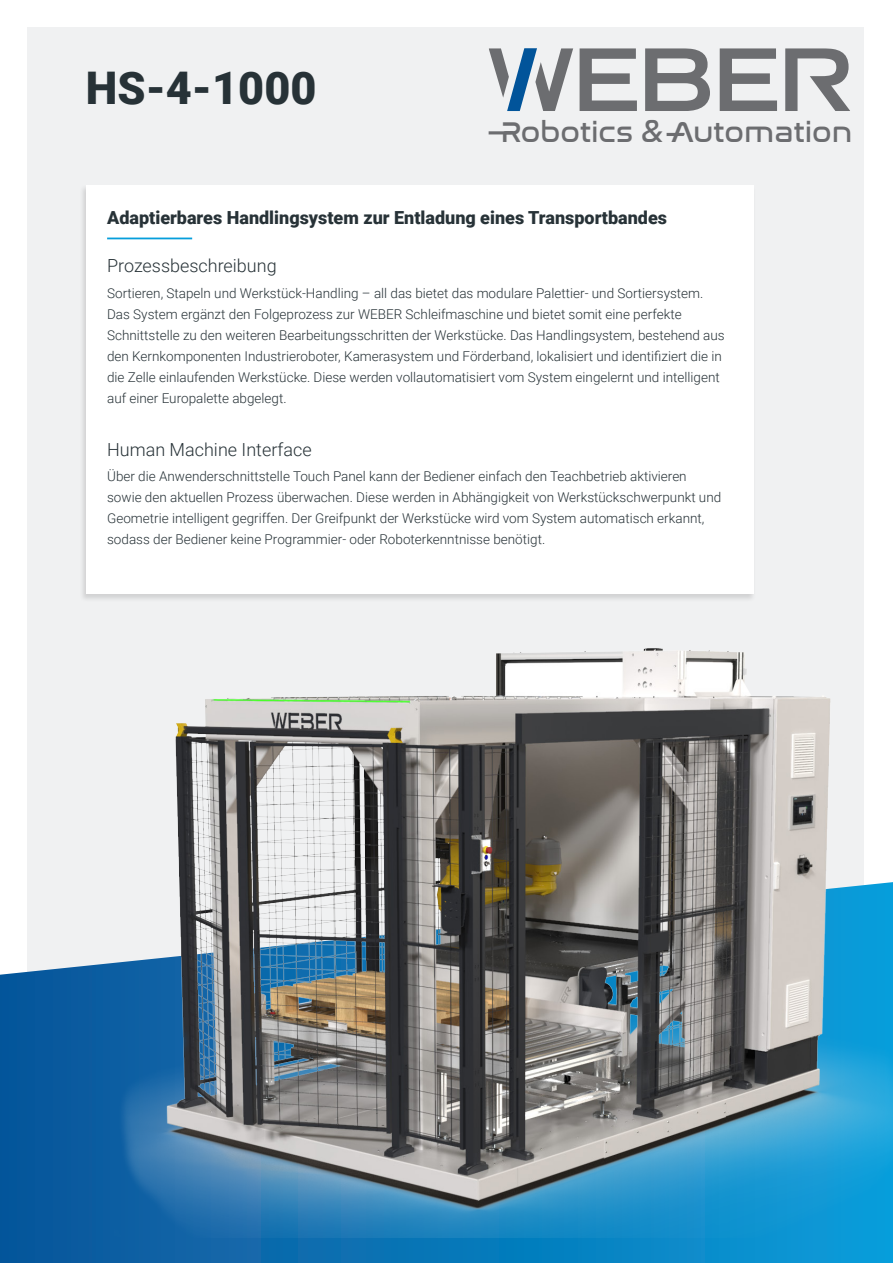
<style>
.page{position:relative;width:893px;height:1263px;background:#fff}
.page>*{position:absolute;margin:0;border:0;box-sizing:border-box;transform-origin:0 0}
.t1{font:900 45px "Roboto";color:#273237}
.t2{font:29.1px "Nasalization Rg";color:#6c6d70}
.t3{font:900 18px "Roboto";color:#273237}
.Strich{font:300 18px "Roboto";color:#273237}
.t4{font:300 13.5px/21px "Roboto";color:#273237}
</style>
<div class="page">
<div style="left:27px;top:28px;width:836px;height:1196px;background:#f0f1f2"></div>
<svg style="left:0;top:962px;width:893px;height:301px"></svg>
<img style="left:115px;top:559px;width:778px;height:678px">
<div style="left:79px;top:184px;width:677px;height:418px;background:#231f20;opacity:.15"></div>
<div style="left:86px;top:185px;width:668px;height:409px;background:#fff"></div>
<hr style="left:107px;top:238px;width:85px;height:1px;background:#069edb">
<svg style="left:489px;top:131px;width:24px;height:3px"></svg>
<svg style="left:489px;top:48px;width:361px;height:63px"></svg>
<svg style="left:667px;top:133px;width:17px;height:3px"></svg>
<h1 class="t1" style="left:86px;top:56px;width:232px">HS-4-1000</h1>
<p class="t2" style="left:501px;top:106px;width:353px">Robotics &amp; Automation</p>
<h4 class="t3" style="left:107px;top:205px;width:561px">Adaptierbares Handlingsystem zur Entladung eines Transportbandes</h4>
<p class="Strich" style="left:107px;top:253px;width:171px">Prozessbeschreibung</p>
<h5 class="t4" style="left:107px;top:282px;width:619px">Sortieren, Stapeln und Werkstück-Handling – all das bietet das modulare Palettier- und Sortiersystem.<br>Das System ergänzt den Folgeprozess zur WEBER Schleifmaschine und bietet somit eine perfekte Schnittstelle zu den weiteren Bearbeitungsschritten der Werkstücke. Das Handlingsystem, bestehend aus den Kernkomponenten Industrieroboter, Kamerasystem und Förderband, lokalisiert und identifiziert die in die Zelle einlaufenden Werkstücke. Diese werden vollautomatisiert vom System eingelernt und intelligent auf einer Europalette abgelegt.</h5>
<h5 class="Strich" style="left:107px;top:437px;width:206px">Human Machine Interface</h5>
<h5 class="t4" style="left:107px;top:466px;width:616px">Über die Anwenderschnittstelle Touch Panel kann der Bediener einfach den Teachbetrieb aktivieren sowie den aktuellen Prozess überwachen. Diese werden in Abhängigkeit von Werkstückschwerpunkt und Geometrie intelligent gegriffen. Der Greifpunkt der Werkstücke wird vom System automatisch erkannt, sodass der Bediener keine Programmier- oder Roboterkenntnisse benötigt.</h5>
</div>
